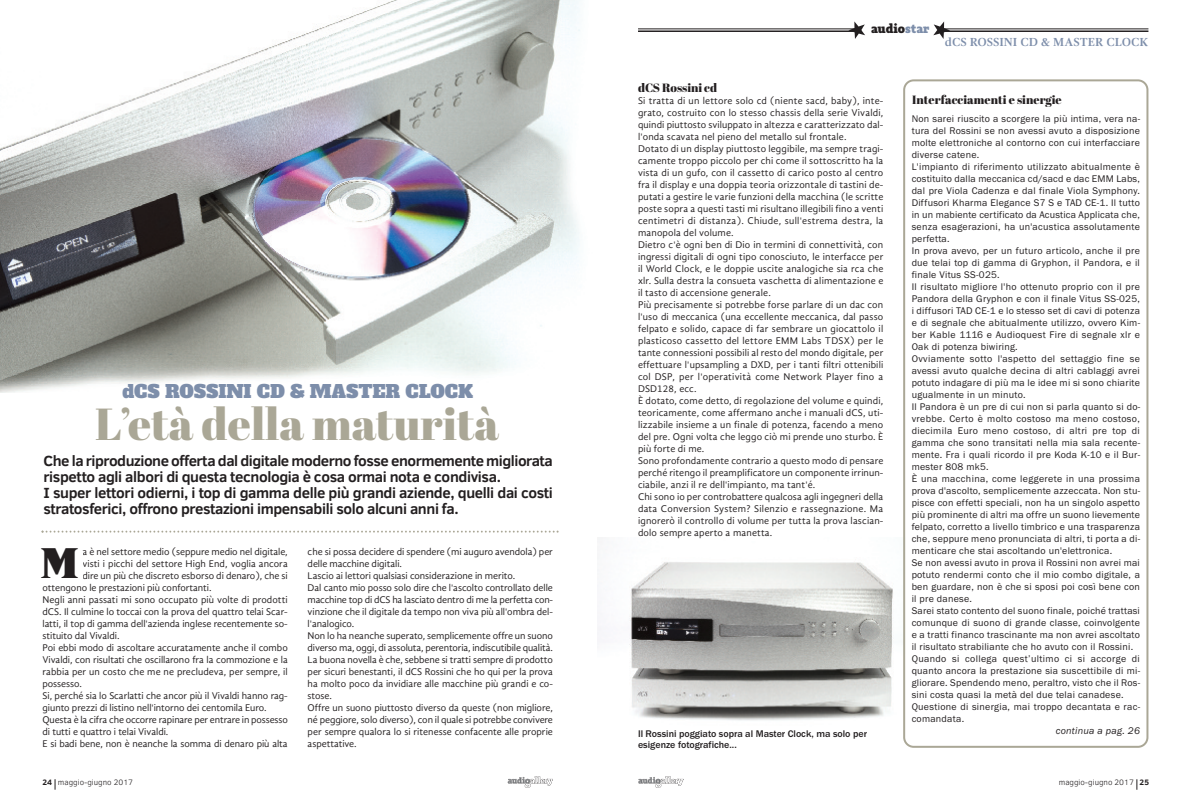
<style>
.page{position:relative;width:1191px;height:808px;background:#fff}
.page>*{position:absolute;margin:0;border:0;box-sizing:border-box;transform-origin:0 0}
.t1{font:44.8px "Abril Fatface";color:#aaa796}
.t2{font:41px "ARB 187 Moderne Caps AUG 47";color:#231f20}
.t3{font:18px "Alfa Slab One";color:#7d8eaa}
.t4{font:700 15px/16px "Clear Sans";letter-spacing:-.025em;color:#231f20}
.t5{font:800 13px "Adagio Slab";color:#231f20}
.t6{font:12px "Abril Fatface";color:#231f20}
.t7{font:700 12px "Gandhi Serif";color:#7d8eaa}
.t8{font:10px/12px "Gandhi Sans";letter-spacing:.005em;color:#231f20}
.t9{font:10px/12px "Franklin Gothic";letter-spacing:.025em;color:#231f20}
.t10{font:500 10px/11px "Franklin Gothic";color:#231f20}
.t11{font:10px "Gandhi Sans";letter-spacing:-.015em;color:#231f20}
.t12{font:italic 10px "Franklin Gothic";letter-spacing:.025em;color:#231f20}
.t13{font:300 8px "Clear Sans";color:#231f20}
.t14{font:700 8px "Clear Sans";color:#231f20}
.s1{color:#7d8eaa}
.s2{font-weight:700}
</style>
<div class="page">
<img style="left:598px;top:538px;width:295px;height:183px">
<hr style="left:638px;top:30px;width:510px;height:2px;background:#231f20">
<hr style="left:638px;top:29px;width:510px;height:1px;background:#231f20">
<div style="left:861px;top:23px;width:77px;height:17px;background:#fff;border-radius:8px"></div>
<svg style="left:848px;top:21px;width:17px;height:18px"></svg>
<svg style="left:933px;top:21px;width:17px;height:18px"></svg>
<svg style="left:638px;top:776px;width:45px;height:12px"></svg>
<img style="left:0;top:0;width:580px;height:392px">
<svg style="left:508px;top:776px;width:45px;height:12px"></svg>
<svg style="left:42px;top:531px;width:516px;height:2px"></svg>
<svg style="left:903px;top:79px;width:245px;height:669px"></svg>
<h3 class="t3" style="left:122px;top:379px;width:352px">dCS ROSSINI CD &amp; MASTER CLOCK</h3>
<h1 class="t1" style="left:95px;top:409px;width:405px">L’età della maturità</h1>
<p class="t4" style="left:44px;top:453px;width:511px">Che la riproduzione offerta dal digitale moderno fosse enormemente migliorata rispetto agli albori di questa tecnologia è cosa ormai nota e condivisa.<br>I super lettori odierni, i top di gamma delle più grandi aziende, quelli dai costi stratosferici, offrono prestazioni impensabili solo alcuni anni fa.</p>
<p class="t8" style="left:82px;top:547px;width:207px">a è nel settore medio (seppure medio nel digitale,</p>
<p class="t8" style="left:82px;top:559px;width:207px">visti i picchi del settore High End, voglia ancora</p>
<p class="t8" style="left:82px;top:571px;width:207px">dire un più che discreto esborso di denaro), che si</p>
<p class="t8" style="left:43px;top:583px;width:171px">ottengono le prestazioni più confortanti.</p>
<p class="t8" style="left:43px;top:595px;width:247px">Negli anni passati mi sono occupato più volte di prodotti</p>
<p class="t8" style="left:43px;top:607px;width:247px">dCS. Il culmine lo toccai con la prova del quattro telai Scar-</p>
<p class="t8" style="left:43px;top:619px;width:247px">latti, il top di gamma dell'azienda inglese recentemente so-</p>
<p class="t8" style="left:43px;top:631px;width:78px">stituito dal Vivaldi.</p>
<p class="t8" style="left:43px;top:643px;width:247px">Poi ebbi modo di ascoltare accuratamente anche il combo</p>
<p class="t8" style="left:43px;top:655px;width:247px">Vivaldi, con risultati che oscillarono fra la commozione e la</p>
<p class="t8" style="left:43px;top:667px;width:247px">rabbia per un costo che me ne precludeva, per sempre, il</p>
<p class="t8" style="left:43px;top:679px;width:41px">possesso.</p>
<p class="t8" style="left:43px;top:691px;width:247px">Si, perché sia lo Scarlatti che ancor più il Vivaldi hanno rag-</p>
<p class="t8" style="left:43px;top:703px;width:225px">giunto prezzi di listino nell'intorno dei centomila Euro.</p>
<p class="t11" style="left:43px;top:716px;width:247px">Questa è la cifra che occorre rapinare per entrare in possesso</p>
<p class="t8" style="left:43px;top:727px;width:127px">di tutti e quattro i telai Vivaldi.</p>
<p class="t8" style="left:43px;top:739px;width:247px">E si badi bene, non è neanche la somma di denaro più alta</p>
<h2 class="t2" style="left:40px;top:549px;width:40px">M</h2>
<p class="t8" style="left:308px;top:547px;width:247px">che si possa decidere di spendere (mi auguro avendola) per delle macchine digitali.<br>Lascio ai lettori qualsiasi considerazione in merito.<br>Dal canto mio posso solo dire che l'ascolto controllato delle macchine top di dCS ha lasciato dentro di me la perfetta con&shy;vinzione che il digitale da tempo non viva più all'ombra del&shy;l'analogico.<br>Non lo ha neanche superato, semplicemente offre un suono diverso ma, oggi, di assoluta, perentoria, indiscutibile qualità.<br>La buona novella è che, sebbene si tratti sempre di prodotto per sicuri benestanti, il dCS Rossini che ho qui per la prova ha molto poco da invidiare alle macchine più grandi e co&shy;stose.<br>Offre un suono piuttosto diverso da queste (non migliore, né peggiore, solo diverso), con il quale si potrebbe convivere per sempre qualora lo si ritenesse confacente alle proprie aspettative.</p>
<h3 class="t5" style="left:871px;top:20px;width:60px">audio<span class="s1">star</span></h3>
<p class="t7" style="left:945px;top:37px;width:205px">dCS ROSSINI CD &amp; MASTER CLOCK</p>
<p class="t6" style="left:638px;top:84px;width:81px">dCS Rossini cd</p>
<p class="t8" style="left:638px;top:96px;width:247px">Si tratta di un lettore solo cd (niente sacd, baby), inte&shy;grato, costruito con lo stesso chassis della serie Vivaldi, quindi piuttosto sviluppato in altezza e caratterizzato dal&shy;l'onda scavata nel pieno del metallo sul frontale.<br>Dotato di un display piuttosto leggibile, ma sempre tragi&shy;camente troppo piccolo per chi come il sottoscritto ha la vista di un gufo, con il cassetto di carico posto al centro fra il display e una doppia teoria orizzontale di tastini de&shy;putati a gestire le varie funzioni della macchina (le scritte poste sopra a questi tasti mi risultano illegibili fino a venti centimetri di distanza). Chiude, sull'estrema destra, la manopola del volume.<br>Dietro c'è ogni ben di Dio in termini di connettività, con ingressi digitali di ogni tipo conosciuto, le interfacce per il World Clock, e le doppie uscite analogiche sia rca che xlr. Sulla destra la consueta vaschetta di alimentazione e il tasto di accensione generale.<br>Più precisamente si potrebbe forse parlare di un dac con l'uso di meccanica (una eccellente meccanica, dal passo felpato e solido, capace di far sembrare un giocattolo il plasticoso cassetto del lettore EMM Labs TDSX) per le tante connessioni possibili al resto del mondo digitale, per effettuare l'upsampling a DXD, per i tanti filtri ottenibili col DSP, per l'operatività come Network Player fino a DSD128, ecc.<br>È dotato, come detto, di regolazione del volume e quindi, teoricamente, come affermano anche i manuali dCS, uti&shy;lizzabile insieme a un finale di potenza, facendo a meno del pre. Ogni volta che leggo ciò mi prende uno sturbo. È più forte di me.<br>Sono profondamente contrario a questo modo di pensare perché ritengo il preamplificatore un componente irrinun&shy;ciabile, anzi il re dell'impianto, ma tant'é.<br>Chi sono io per controbattere qualcosa agli ingegneri della data Conversion System? Silenzio e rassegnazione. Ma ignorerò il controllo di volume per tutta la prova lascian&shy;dolo sempre aperto a manetta.</p>
<p class="t10" style="left:638px;top:728px;width:230px">Il Rossini poggiato sopra al Master Clock, ma solo per esigenze fotografiche...</p>
<p class="t6" style="left:912px;top:95px;width:151px">Interfacciamenti e sinergie</p>
<p class="t9" style="left:911px;top:112px;width:230px">Non sarei riuscito a scorgere la più intima, vera na&shy;tura del Rossini se non avessi avuto a disposizione molte elettroniche al contorno con cui interfacciare diverse catene.<br>L'impianto di riferimento utilizzato abitualmente è costituito dalla meccanica cd/sacd e dac EMM Labs, dal pre Viola Cadenza e dal finale Viola Symphony.<br>Diffusori Kharma Elegance S7 S e TAD CE-1. Il tutto in un mabiente certificato da Acustica Applicata che, senza esagerazioni, ha un'acustica assolutamente perfetta.<br>In prova avevo, per un futuro articolo, anche il pre due telai top di gamma di Gryphon, il Pandora, e il finale Vitus SS-025.<br>Il risultato migliore l'ho ottenuto proprio con il pre Pandora della Gryphon e con il finale Vitus SS-025, i diffusori TAD CE-1 e lo stesso set di cavi di potenza e di segnale che abitualmente utilizzo, ovvero Kim&shy;ber Kable 1116 e Audioquest Fire di segnale xlr e Oak di potenza biwiring.<br>Ovviamente sotto l'aspetto del settaggio fine se avessi avuto qualche decina di altri cablaggi avrei potuto indagare di più ma le idee mi si sono chiarite ugualmente in un minuto.<br>Il Pandora è un pre di cui non si parla quanto si do&shy;vrebbe. Certo è molto costoso ma meno costoso, diecimila Euro meno costoso, di altri pre top di gamma che sono transitati nella mia sala recente&shy;mente. Fra i quali ricordo il pre Koda K-10 e il Bur&shy;mester 808 mk5.<br>È una macchina, come leggerete in una prossima prova d'ascolto, semplicemente azzeccata. Non stu&shy;pisce con effetti speciali, non ha un singolo aspetto più prominente di altri ma offre un suono lievemente felpato, corretto a livello timbrico e una trasparenza che, seppure meno pronunciata di altri, ti porta a di&shy;menticare che stai ascoltando un'elettronica.<br>Se non avessi avuto in prova il Rossini non avrei mai potuto rendermi conto che il mio combo digitale, a ben guardare, non è che si sposi poi così bene con il pre danese.<br>Sarei stato contento del suono finale, poiché trattasi comunque di suono di grande classe, coinvolgente e a tratti financo trascinante ma non avrei ascoltato il risultato strabiliante che ho avuto con il Rossini.<br>Quando si collega quest’ultimo ci si accorge di quanto ancora la prestazione sia suscettibile di mi&shy;gliorare. Spendendo meno, peraltro, visto che il Ros&shy;sini costa quasi la metà del due telai canadese.<br>Questione di sinergia, mai troppo decantata e rac&shy;comandata.</p>
<p class="t12" style="left:1055px;top:724px;width:86px">continua a pag. 26</p>
<p class="t14" style="left:43px;top:778px;width:11px">24</p>
<p class="t13" style="left:1058px;top:778px;width:92px">maggio-giugno 2017 <span class="s2">25</span></p>
<p class="t13" style="left:58px;top:778px;width:77px">maggio-giugno 2017</p>
</div>
